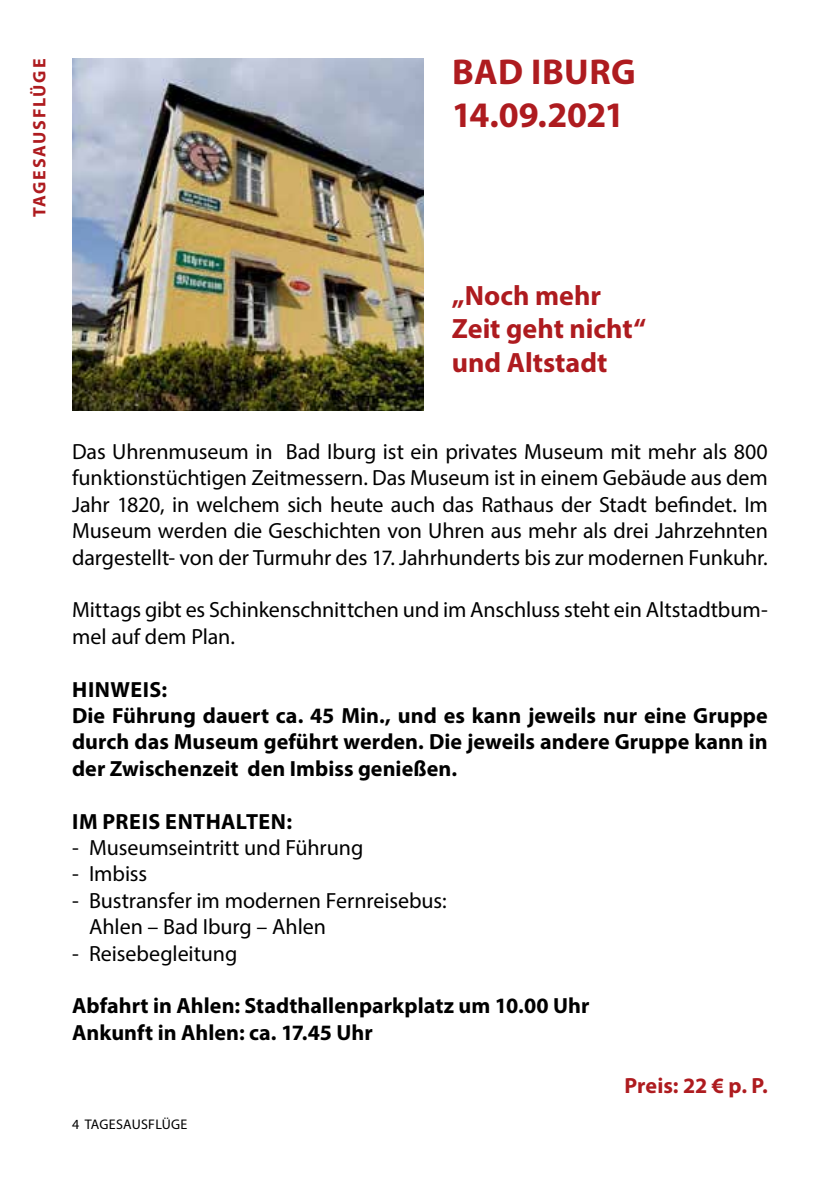
<style>
.page{position:relative;width:840px;height:1191px;background:#fff}
.page>*{position:absolute;margin:0;border:0;box-sizing:border-box;transform-origin:0 0}
.t1{font:700 36px/43.2px "Myriad Pro";color:#ae1b1f}
.t2{font:700 28px/33.6px "Myriad Pro";color:#ae1b1f}
.t3{font:22px/26.4px "Myriad Pro";letter-spacing:-.005em;color:#000}
.t4{font:700 22px/26.4px "Myriad Pro";color:#000}
.t5{font:700 22px "Myriad Pro";letter-spacing:.02em;color:#000}
.t6{font:700 22px "Myriad Pro";color:#ae1b1f}
.t7{font:700 18px "Myriad Pro";letter-spacing:.09em;color:#ae1b1f}
.t8{font:14px "Myriad Pro";letter-spacing:.02em;color:#000}
</style>
<div class="page">
<img style="left:72px;top:59px;width:351px;height:351px">
<p class="t7" style="left:28px;top:217px;width:160px;rotate:-90deg">TAGESAUSFLÜGE</p>
<h1 class="t1" style="left:451px;top:49px;width:185px">BAD IBURG<br>14.09.2021</h1>
<p class="t2" style="left:451px;top:277px;width:196px">„Noch mehr<br>Zeit geht nicht“ und Altstadt</p>
<p class="t3" style="left:72px;top:438px;width:697px;text-align:justify">Das Uhrenmuseum in Bad Iburg ist ein privates Museum mit mehr als 800 funktionstüchtigen Zeitmessern. Das Museum ist in einem Gebäude aus dem Jahr 1820, in welchem sich heute auch das Rathaus der Stadt befindet. Im Museum werden die Geschichten von Uhren aus mehr als drei Jahrzehnten dargestellt- von der Turmuhr des 17. Jahrhunderts bis zur modernen Funkuhr.</p>
<p class="t3" style="left:72px;top:596px;width:697px">Mittags gibt es Schinkenschnittchen und im Anschluss steht ein Altstadtbum&shy;mel auf dem Plan.</p>
<p class="t4" style="left:72px;top:675px;width:697px">HINWEIS:<br>Die Führung dauert ca. 45 Min., und es kann jeweils nur eine Gruppe durch das Museum geführt werden. Die jeweils andere Gruppe kann in der Zwischenzeit den Imbiss genießen.</p>
<p class="t5" style="left:72px;top:807px;width:221px">IM PREIS ENTHALTEN:</p>
<p class="t3" style="left:72px;top:834px;width:292px">- Museumseintritt und Führung</p>
<p class="t3" style="left:72px;top:860px;width:77px">- Imbiss</p>
<p class="t3" style="left:89px;top:887px;width:359px;text-indent:-17px">- Bustransfer im modernen Fernreisebus:<br>Ahlen – Bad Iburg – Ahlen</p>
<p class="t3" style="left:72px;top:939px;width:167px">- Reisebegleitung</p>
<p class="t4" style="left:72px;top:992px;width:518px">Abfahrt in Ahlen: Stadthallenparkplatz um 10.00 Uhr<br>Ankunft in Ahlen: ca. 17.45 Uhr</p>
<p class="t6" style="left:624px;top:1071px;width:145px">Preis: 22 € p. P.</p>
<p class="t8" style="left:72px;top:1116px;width:117px">4 TAGESAUSFLÜGE</p>
</div>
